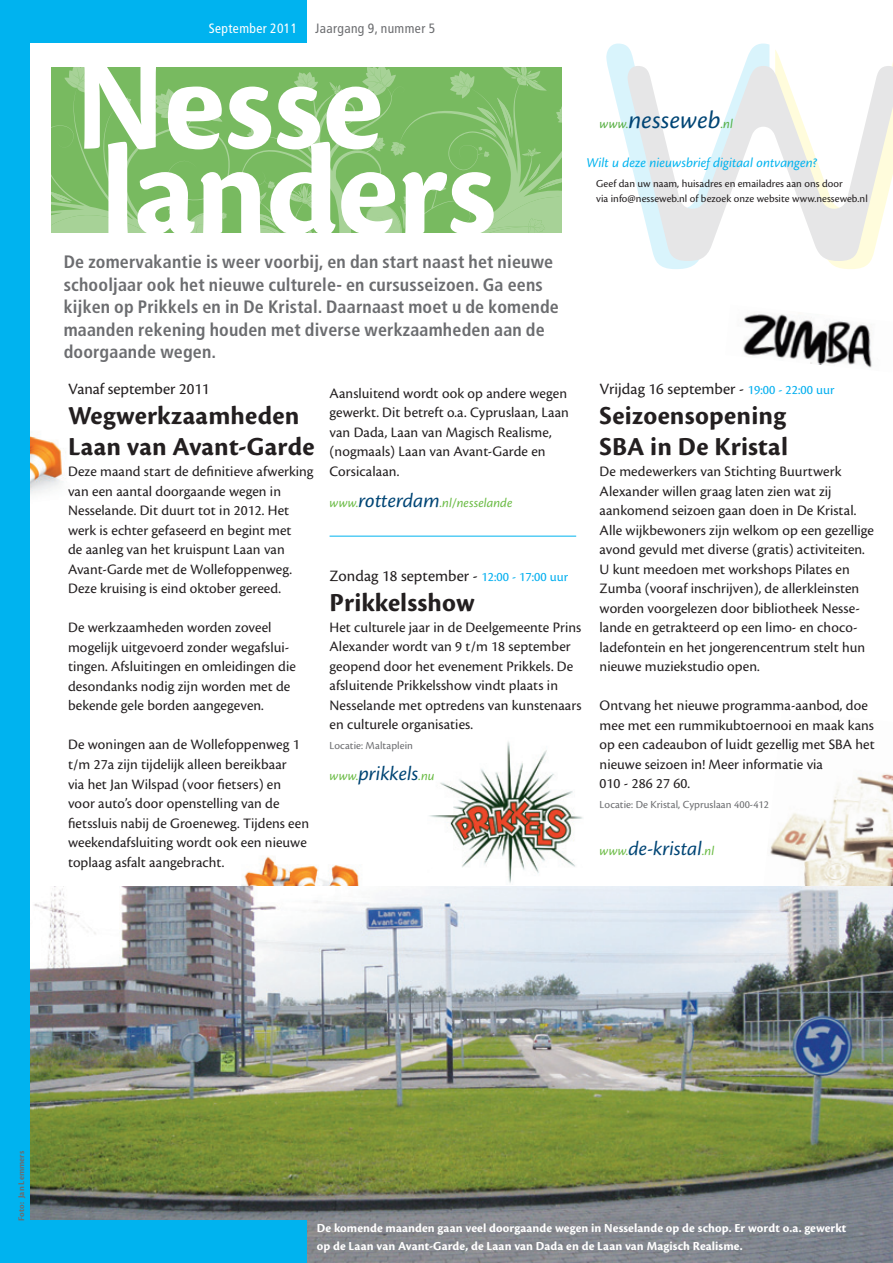
<style>
.page{position:relative;width:893px;height:1263px;background:#fff}
.page>*{position:absolute;margin:0;border:0;box-sizing:border-box;transform-origin:0 0}
.t1{font:700 27px/31.5px "Cronos Pro";letter-spacing:.01em;color:#231f20}
.t2{font:italic 26.1px "Cronos Pro";letter-spacing:.005em;color:#004575}
.t3{font:italic 21px "Cronos Pro";color:#004575}
.Leadtekst{font:700 condensed 18px/22.5px "Frutiger LT Std";letter-spacing:.01em;color:#6c6d70}
.t4{font:16.5px "Cronos Pro";color:#231f20}
.t5{font:15px/19.5px "Cronos Pro";letter-spacing:.005em;color:#231f20}
.t6{font:italic 14.1px "Cronos Pro";color:#00b3ef}
.t7{font:italic 13.65px "Cronos Pro";letter-spacing:.005em;color:#6abb44}
.alinea{font:condensed 13.5px "Frutiger LT Std";letter-spacing:.03em;color:#6c6d70}
.alinea-2{font:condensed 13.5px "Frutiger LT Std";letter-spacing:.03em;color:#fff}
.t8{font:700 12.75px "Cronos Pro";letter-spacing:.01em;color:#fff}
.t9{font:11.25px "Cronos Pro";letter-spacing:.005em;color:#6c6d70}
.t10{font:11.1px "Cronos Pro";letter-spacing:.005em;color:#231f20}
.t11{font:700 9px "Cronos Pro";letter-spacing:.005em;color:#6c6d70}
.s1{font-size:13.65px;color:#56ae41}
.s2{font-size:21px;color:#004575}
.s3{font-size:13.5px;color:#00aeef}
.s4{font-size:13.65px;color:#6abb44}
</style>
<div class="page">
<img style="left:755px;top:773px;width:138px;height:114px">
<img style="left:225px;top:856px;width:135px;height:31px">
<img style="left:30px;top:436px;width:36px;height:58px">
<img style="left:429px;top:741px;width:154px;height:142px">
<img style="left:30px;top:887px;width:863px;height:376px">
<svg style="left:775px;top:50px;width:118px;height:219px"></svg>
<svg style="left:606px;top:43px;width:163px;height:226px"></svg>
<svg style="left:627px;top:66px;width:266px;height:195px"></svg>
<div style="left:0;top:0;width:306px;height:43px;background:#00b3ef"></div>
<div style="left:0;top:0;width:30px;height:1263px;background:#00b3ef"></div>
<div style="left:0;top:1220px;width:306px;height:43px;background:#00b3ef"></div>
<svg style="left:52px;top:67px;width:510px;height:166px"></svg>
<hr style="left:330px;top:536px;width:246px;height:1px;background:#00b3ef">
<img style="left:743px;top:314px;width:129px;height:54px">
<p class="alinea-2" style="left:209px;top:21px;width:90px">September 2011</p>
<p class="alinea" style="left:315px;top:21px;width:122px">Jaargang 9, nummer 5</p>
<p class="Leadtekst" style="left:64px;top:251px;width:491px">De zomervakantie is weer voorbij, en dan start naast het nieuwe schooljaar ook het nieuwe culturele- en cursusseizoen. Ga eens</p>
<p class="Leadtekst" style="left:64px;top:296px;width:497px">kijken op Prikkels en in De Kristal. Daarnaast moet u de komende maanden rekening houden met diverse werkzaamheden aan de</p>
<p class="Leadtekst" style="left:64px;top:341px;width:154px">doorgaande wegen.</p>
<p class="t2" style="left:600px;top:105px;width:135px"><span class="s1">www.</span>nesseweb<span class="s1">.nl</span></p>
<p class="t6" style="left:587px;top:155px;width:232px">Wilt u deze nieuwsbrief digitaal ontvangen?</p>
<p class="t10" style="left:596px;top:177px;width:248px">Geef dan uw naam, huisadres en emailadres aan ons door</p>
<p class="t10" style="left:596px;top:192px;width:273px">via info@nesseweb.nl of bezoek onze website www.nesseweb.nl</p>
<p class="t4" style="left:68px;top:379px;width:143px">Vanaf september 2011</p>
<p class="t1" style="left:68px;top:400px;width:248px">Wegwerkzaamheden<br>Laan van Avant-Garde</p>
<p class="t5" style="left:68px;top:462px;width:247px">Deze maand start de definitieve afwerking van een aantal doorgaande wegen in</p>
<p class="t5" style="left:68px;top:501px;width:225px">Nesselande. Dit duurt tot in 2012. Het werk is echter gefaseerd en begint met</p>
<p class="t5" style="left:68px;top:540px;width:226px">de aanleg van het kruispunt Laan van<br>Avant-Garde met de Wollefoppenweg.<br>Deze kruising is eind oktober gereed.</p>
<p class="t5" style="left:68px;top:618px;width:205px">De werkzaamheden worden zoveel</p>
<p class="t5" style="left:68px;top:638px;width:229px">mogelijk uitgevoerd zonder wegafslui&shy;tingen. Afsluitingen en omleidingen die desondanks nodig zijn worden met de bekende gele borden aangegeven.</p>
<p class="t5" style="left:68px;top:735px;width:233px">De woningen aan de Wollefoppenweg 1 t/m 27a zijn tijdelijk alleen bereikbaar</p>
<p class="t5" style="left:68px;top:774px;width:215px">via het Jan Wilspad (voor fietsers) en</p>
<p class="t5" style="left:68px;top:794px;width:243px">voor auto’s door openstelling van de fietssluis nabij de Groeneweg. Tijdens een weekendafsluiting wordt ook een nieuwe toplaag asfalt aangebracht.</p>
<p class="t5" style="left:330px;top:383px;width:241px">Aansluitend wordt ook op andere wegen gewerkt. Dit betreft o.a. Cypruslaan, Laan van Dada, Laan van Magisch Realisme, (nogmaals) Laan van Avant-Garde en Corsicalaan.</p>
<p class="t7" style="left:330px;top:495px;width:184px">www.<span class="s2">rotterdam</span>.nl/nesselande</p>
<p class="t4" style="left:330px;top:566px;width:240px">Zondag 18 september - <span class="s3">12:00 - 17:00 uur</span></p>
<p class="t1" style="left:330px;top:587px;width:146px">Prikkelsshow</p>
<p class="t5" style="left:330px;top:617px;width:253px">Het culturele jaar in de Deelgemeente Prins Alexander wordt van 9 t/m 18 september geopend door het evenement Prikkels. De afsluitende Prikkelsshow vindt plaats in Nesselande met optredens van kunstenaars en culturele organisaties.</p>
<p class="t9" style="left:330px;top:739px;width:85px">Locatie: Maltaplein</p>
<p class="t3" style="left:330px;top:762px;width:107px"><span class="s4">www.</span>prikkels<span class="s4">.nu</span></p>
<p class="t4" style="left:600px;top:379px;width:237px">Vrijdag 16 september - <span class="s3">19:00 - 22:00 uur</span></p>
<p class="t1" style="left:600px;top:400px;width:190px">Seizoensopening<br>SBA in De Kristal</p>
<p class="t5" style="left:600px;top:462px;width:276px">De medewerkers van Stichting Buurtwerk Alexander willen graag laten zien wat zij aankomend seizoen gaan doen in De Kristal.<br>Alle wijkbewoners zijn welkom op een gezellige avond gevuld met diverse (gratis) activiteiten.<br>U kunt meedoen met workshops Pilates en Zumba (vooraf inschrijven), de allerkleinsten worden voorgelezen door bibliotheek Nesse&shy;lande en getrakteerd op een limo- en choco&shy;ladefontein en het jongerencentrum stelt hun nieuwe muziekstudio open.</p>
<p class="t5" style="left:600px;top:696px;width:277px">Ontvang het nieuwe programma-aanbod, doe mee met een rummikubtoernooi en maak kans op een cadeaubon of luidt gezellig met SBA het nieuwe seizoen in! Meer informatie via</p>
<p class="t5" style="left:600px;top:774px;width:92px">010 - 286 27 60.</p>
<p class="t9" style="left:600px;top:798px;width:171px">Locatie: De Kristal, Cypruslaan 400-412</p>
<p class="t3" style="left:600px;top:837px;width:116px"><span class="s4">www.</span>de-kristal<span class="s4">.nl</span></p>
<p class="t11" style="left:16px;top:1221px;width:72px;rotate:-90deg">Foto: Jan Lemmers</p>
<p class="t8" style="left:317px;top:1221px;width:531px">De komende maanden gaan veel doorgaande wegen in Nesselande op de schop. Er wordt o.a. gewerkt</p>
<p class="t8" style="left:317px;top:1239px;width:427px">op de Laan van Avant-Garde, de Laan van Dada en de Laan van Magisch Realisme.</p>
</div>
